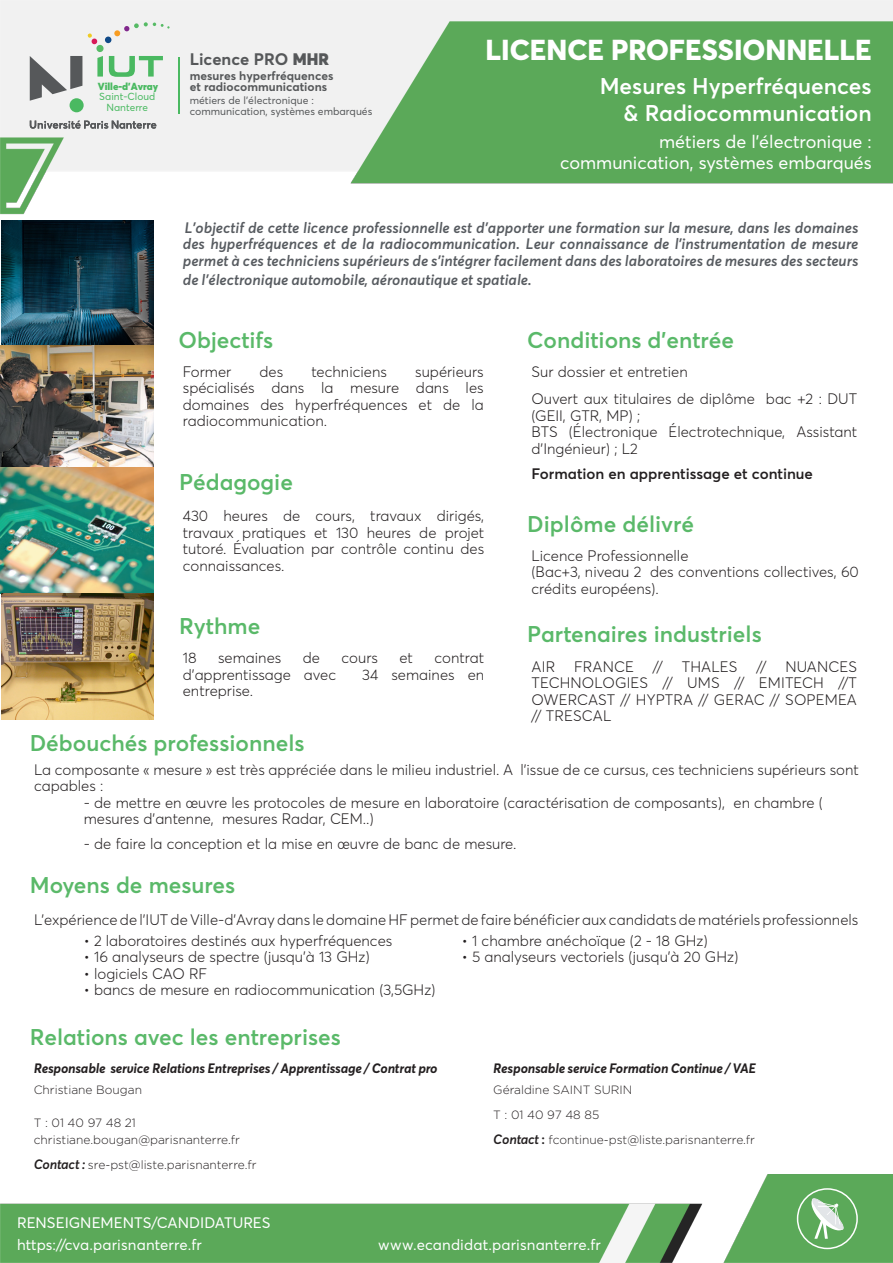
<style>
.page{position:relative;width:893px;height:1263px;background:#fff}
.page>*{position:absolute;margin:0;border:0;box-sizing:border-box;transform-origin:0 0}
.t1{font:800 28.5px "Averta";color:#fff}
.t2{font:600 22.5px "Averta";color:#5ab969}
.t3{font:600 22.5px "Averta";color:#fff}
.t4{font:18px "Averta";color:#fff}
.t5{font:700 16.5px "Averta";color:#56585a}
.t6{font:300 15px/16.5px "Averta";color:#231f20}
.t7{font:italic 600 15px/16.5px "Averta";color:#575b60;text-align:justify}
.t8{font:15px "Averta";color:#fff}
.t9{font:600 15px "Averta";color:#231f20}
.t10{font:italic 700 13.5px "Averta";letter-spacing:-.015em;color:#231f20}
.t11{font:300 12px "Gotham";color:#231f20}
.t12{font:700 12px/11.4px "Averta";color:#56585a}
.t13{font:10.5px/11.1px "Averta";color:#56585a}
.t14{font:10.2px/10.6px "Averta";color:#4ab961;text-align:center}
.s1{font-weight:900}
.s2{font-family:"Averta";font-weight:600;font-style:italic;font-size:13.5px}
.s3{font-family:"Averta";font-weight:600;font-size:13.5px}
</style>
<div class="page">
<img style="left:0;top:0;width:893px;height:1263px">
<img style="left:0;top:221px;width:153px;height:498px">
<svg style="left:797px;top:1188px;width:61px;height:61px"></svg>
<svg style="left:809px;top:1196px;width:36px;height:43px"></svg>
<svg style="left:30px;top:22px;width:140px;height:79px"></svg>
<div style="left:70px;top:98px;width:14px;height:14px;background:#4ab961;border-radius:50%"></div>
<svg style="left:30px;top:121px;width:126px;height:8px"></svg>
<hr style="left:179px;top:57px;width:1px;height:57px;background:#4ab961">
<p class="t14" style="left:98px;top:81px;width:62px"><span class="s1">Ville-d'Avray<br></span>Saint-Cloud<br>Nanterre</p>
<p class="t5" style="left:190px;top:49px;width:141px">Licence PRO <span class="s1">MHR</span></p>
<p class="t12" style="left:190px;top:70px;width:145px">mesures hyperfréquences et radiocommunications</p>
<p class="t13" style="left:190px;top:94px;width:184px">métiers de l’électronique : communication, systèmes embarqués</p>
<p class="t1" style="left:485px;top:32px;width:388px">LICENCE PROFESSIONNELLE</p>
<p class="t3" style="left:600px;top:72px;width:274px">Mesures Hyperfréquences</p>
<p class="t3" style="left:624px;top:99px;width:250px">&amp; Radiocommunication</p>
<p class="t4" style="left:659px;top:130px;width:214px">métiers de l’électronique :</p>
<p class="t4" style="left:560px;top:152px;width:313px">communication, systèmes embarqués</p>
<p class="t7" style="left:183px;top:220px;width:677px">L’objectif de cette licence professionnelle est d’apporter une formation sur la mesure, dans les domaines des hyperfréquences et de la radiocommunication. Leur connaissance de l’instrumentation de mesure permet à ces techniciens supérieurs de s’intégrer facilement dans des laboratoires de mesures des secteurs</p>
<p class="t7" style="left:183px;top:272px;width:350px">de l’électronique automobile, aéronautique et spatiale.</p>
<p class="t2" style="left:179px;top:326px;width:96px">Objectifs</p>
<p class="t6" style="left:183px;top:363px;width:50px">Former</p>
<p class="t6" style="left:259px;top:363px;width:25px">des</p>
<p class="t6" style="left:311px;top:363px;width:77px">techniciens</p>
<p class="t6" style="left:183px;top:363px;width:302px;text-align:justify;text-indent:232px">supérieurs spécialisés dans la mesure dans les domaines des hyperfréquences et de la radiocommunication.</p>
<p class="t2" style="left:179px;top:467px;width:115px">Pédagogie</p>
<p class="t6" style="left:183px;top:508px;width:303px;text-align:justify">430 heures de cours, travaux dirigés, travaux pratiques et 130 heures de projet tutoré. Évaluation par contrôle continu des connaissances.</p>
<p class="t2" style="left:179px;top:612px;width:83px">Rythme</p>
<p class="t6" style="left:183px;top:649px;width:15px">18</p>
<p class="t6" style="left:218px;top:649px;width:65px">semaines</p>
<p class="t6" style="left:303px;top:649px;width:19px">de</p>
<p class="t6" style="left:341px;top:649px;width:38px">cours</p>
<p class="t6" style="left:399px;top:649px;width:15px">et</p>
<p class="t6" style="left:434px;top:649px;width:51px">contrat</p>
<p class="t6" style="left:183px;top:666px;width:155px">d’apprentissage avec</p>
<p class="t6" style="left:362px;top:666px;width:123px">34 semaines en</p>
<p class="t6" style="left:183px;top:682px;width:72px">entreprise.</p>
<p class="t2" style="left:527px;top:326px;width:208px">Conditions d’entrée</p>
<p class="t6" style="left:531px;top:363px;width:158px">Sur dossier et entretien</p>
<p class="t6" style="left:531px;top:391px;width:327px">Ouvert aux titulaires de diplôme bac +2 : DUT (GEII, GTR, MP) ;</p>
<p class="t6" style="left:531px;top:424px;width:327px">BTS (Électronique Électrotechnique, Assistant d’Ingénieur) ; L2</p>
<p class="t9" style="left:531px;top:464px;width:283px">Formation en apprentissage et continue</p>
<p class="t2" style="left:527px;top:510px;width:168px">Diplôme délivré</p>
<p class="t6" style="left:531px;top:547px;width:158px">Licence Professionnelle</p>
<p class="t6" style="left:531px;top:563px;width:329px">(Bac+3, niveau 2 des conventions collectives, 60 crédits européens).</p>
<p class="t2" style="left:527px;top:620px;width:236px">Partenaires industriels</p>
<p class="t6" style="left:532px;top:658px;width:25px">AIR</p>
<p class="t6" style="left:574px;top:658px;width:61px">FRANCE</p>
<p class="t6" style="left:653px;top:658px;width:12px">//</p>
<p class="t6" style="left:682px;top:658px;width:57px">THALES</p>
<p class="t6" style="left:756px;top:658px;width:12px">//</p>
<p class="t6" style="left:531px;top:658px;width:327px;text-align:justify;text-indent:254px">NUANCES TECHNOLOGIES // UMS // EMITECH //T OWERCAST // HYPTRA // GERAC // SOPEMEA // TRESCAL</p>
<p class="t2" style="left:30px;top:729px;width:276px">Débouchés professionnels</p>
<p class="t6" style="left:34px;top:761px;width:826px">La composante « mesure » est très appréciée dans le milieu industriel. A l’issue de ce cursus, ces techniciens supérieurs sont capables :</p>
<p class="t6" style="left:84px;top:794px;width:741px">- de mettre en œuvre les protocoles de mesure en laboratoire (caractérisation de composants), en chambre (</p>
<p class="t6" style="left:84px;top:811px;width:292px">mesures d’antenne, mesures Radar, CEM..)</p>
<p class="t6" style="left:84px;top:836px;width:434px">- de faire la conception et la mise en œuvre de banc de mesure.</p>
<p class="t2" style="left:30px;top:871px;width:207px">Moyens de mesures</p>
<p class="t6" style="left:34px;top:911px;width:826px">L’expérience de l’IUT de Ville-d’Avray dans le domaine HF permet de faire bénéficier aux candidats de matériels professionnels</p>
<p class="t6" style="left:84px;top:932px;width:310px">• 2 laboratoires destinés aux hyperfréquences</p>
<p class="t6" style="left:462px;top:932px;width:247px">• 1 chambre anéchoïque (2 - 18 GHz)</p>
<p class="t6" style="left:84px;top:949px;width:288px">• 16 analyseurs de spectre (jusqu’à 13 GHz)</p>
<p class="t6" style="left:462px;top:949px;width:278px">• 5 analyseurs vectoriels (jusqu’à 20 GHz)</p>
<p class="t6" style="left:84px;top:965px;width:125px">• logiciels CAO RF</p>
<p class="t6" style="left:84px;top:982px;width:353px">• bancs de mesure en radiocommunication (3,5GHz)</p>
<p class="t2" style="left:30px;top:1023px;width:313px">Relations avec les entreprises</p>
<p class="t10" style="left:34px;top:1060px;width:405px">Responsable service Relations Entreprises / Apprentissage / Contrat pro</p>
<p class="t11" style="left:34px;top:1082px;width:110px">Christiane Bougan</p>
<p class="t11" style="left:34px;top:1115px;width:104px">T : 01 40 97 48 21</p>
<p class="t11" style="left:34px;top:1132px;width:208px">christiane.bougan@parisnanterre.fr</p>
<p class="t11" style="left:34px;top:1157px;width:224px"><span class="s2">Contact :</span> sre-pst@liste.parisnanterre.fr</p>
<p class="t10" style="left:493px;top:1060px;width:264px">Responsable service Formation Continue / VAE</p>
<p class="t11" style="left:493px;top:1082px;width:141px">Géraldine SAINT SURIN</p>
<p class="t11" style="left:493px;top:1107px;width:108px">T : 01 40 97 48 85</p>
<p class="t11" style="left:493px;top:1132px;width:263px"><span class="s2">Contact</span> <span class="s3">:</span> fcontinue-pst@liste.parisnanterre.fr</p>
<p class="t8" style="left:17px;top:1213px;width:255px">RENSEIGNEMENTS/CANDIDATURES</p>
<p class="t8" style="left:17px;top:1235px;width:186px">https://cva.parisnanterre.fr</p>
<p class="t8" style="left:378px;top:1235px;width:224px">www.ecandidat.parisnanterre.fr</p>
</div>
